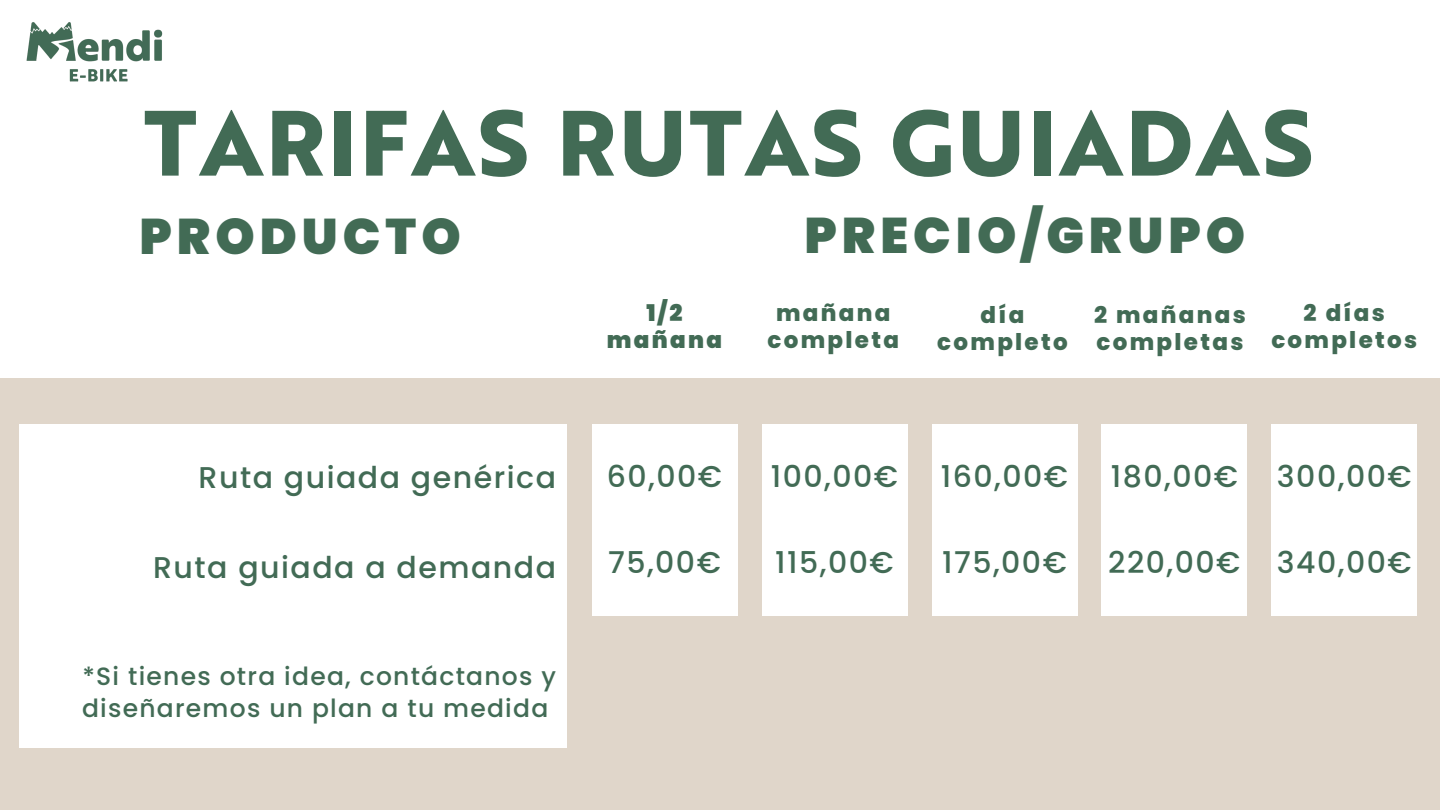
<style>
.page{position:relative;width:1440px;height:810px;background:#e0d6ca}
.page>*{position:absolute;margin:0;border:0;box-sizing:border-box;transform-origin:0 0}
.t1{font:800 90px "Brother 1816";letter-spacing:.03em;color:#426b55}
.t2{font:900 50px "Poppins";letter-spacing:.1em;color:#426b55}
.t3{font:500 30px "Poppins";letter-spacing:.05em;color:#426b55}
.t4{font:500 25px/32.2px "Poppins";letter-spacing:.05em;color:#426b55}
.t5{font:800 23px/27px "Poppins";letter-spacing:.1em;color:#426b55;text-align:center}
.t6{font:900 23px/27px "Poppins";letter-spacing:.1em;color:#426b55;text-align:center}
</style>
<div class="page">
<div style="left:0;top:0;width:1440px;height:378px;background:#fff"></div>
<img style="left:26px;top:22px;width:137px;height:60px">
<div style="left:19px;top:424px;width:548px;height:324px;background:#fff"></div>
<div style="left:592px;top:424px;width:145px;height:192px;background:#fff"></div>
<div style="left:762px;top:424px;width:145px;height:192px;background:#fff"></div>
<div style="left:932px;top:424px;width:145px;height:191px;background:#fff"></div>
<div style="left:1102px;top:424px;width:145px;height:192px;background:#fff"></div>
<div style="left:1272px;top:424px;width:145px;height:191px;background:#fff"></div>
<h1 class="t1" style="left:144px;top:107px;width:1171px">TARIFAS RUTAS GUIADAS</h1>
<h2 class="t2" style="left:140px;top:201px;width:323px">PRODUCTO</h2>
<p class="t3" style="left:199px;top:457px;width:359px">Ruta guiada genérica</p>
<p class="t3" style="left:153px;top:547px;width:404px">Ruta guiada a demanda</p>
<p class="t4" style="left:82px;top:660px;width:475px">*Si tienes otra idea, contáctanos y diseñaremos un plan a tu medida</p>
<h2 class="t2" style="left:805px;top:200px;width:442px">PRECIO/GRUPO</h2>
<p class="t6" style="left:607px;top:299px;width:117px">1/2 mañana</p>
<p class="t5" style="left:768px;top:299px;width:133px">mañana completa</p>
<p class="t5" style="left:937px;top:302px;width:132px">día completo</p>
<p class="t5" style="left:1094px;top:302px;width:153px;text-align:left">2 mañanas completas</p>
<p class="t5" style="left:1271px;top:299px;width:147px">2 días completos</p>
<p class="t3" style="left:607px;top:455px;width:117px">60,00€</p>
<p class="t3" style="left:608px;top:542px;width:114px">75,00€</p>
<p class="t3" style="left:771px;top:455px;width:129px">100,00€</p>
<p class="t3" style="left:775px;top:542px;width:120px">115,00€</p>
<p class="t3" style="left:941px;top:455px;width:129px">160,00€</p>
<p class="t3" style="left:942px;top:542px;width:126px">175,00€</p>
<p class="t3" style="left:1111px;top:455px;width:129px">180,00€</p>
<p class="t3" style="left:1108px;top:542px;width:134px">220,00€</p>
<p class="t3" style="left:1277px;top:455px;width:136px">300,00€</p>
<p class="t3" style="left:1277px;top:542px;width:136px">340,00€</p>
</div>
